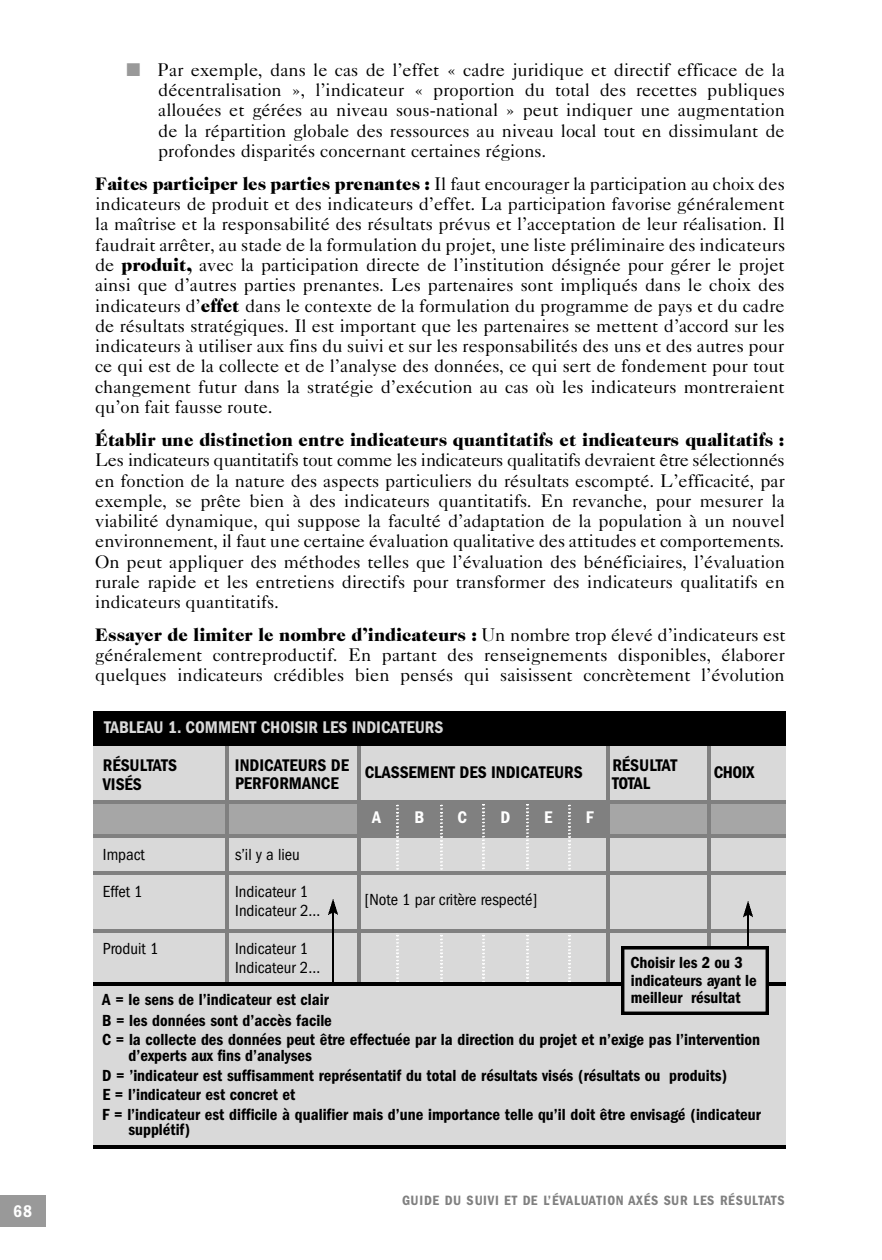
<style>
.page{position:relative;width:882px;height:1260px;background:#fff}
.page>*{position:absolute;margin:0;border:0;box-sizing:border-box;transform-origin:0 0}
.t1{font:18.38px/20.3px "Caslon Five Forty";color:#000;text-align:justify}
.t2{font:900 18.38px "Caslon Two Twenty Four";color:#000}
.t3{font:600 condensed 17.5px/18.4px "Franklin Gothic";color:#000}
.t4{font:600 condensed 17.5px "Franklin Gothic";color:#d9d9d9}
.t5{font:600 condensed 17.5px/17.5px "Franklin Gothic";letter-spacing:-.025em;color:#000}
.t6{font:600 condensed 17.5px "Franklin Gothic";color:#fff}
.t7{font:600 condensed 16.62px/19.6px "Franklin Gothic";color:#000}
.t8{font:condensed 16.62px/18.9px "Franklin Gothic";color:#000}
.t9{font:600 condensed 14px "Franklin Gothic";letter-spacing:.03em;color:#808080}
.s1{color:#999}
.s2{font-family:"Caslon Two Twenty Four";font-weight:900}
.s3{font-family:"Caslon Five Forty";font-weight:400}
</style>
<div class="page">
<div style="left:0;top:1196px;width:46px;height:31px;background:#999"></div>
<div style="left:93px;top:712px;width:693px;height:274px;background:#d9d9d9"></div>
<div style="left:93px;top:804px;width:693px;height:34px;background:#a6a6a6"></div>
<hr style="left:93px;top:834px;width:693px;height:4px;background:#808080">
<hr style="left:357px;top:741px;width:4px;height:245px;background:#808080">
<hr style="left:225px;top:742px;width:4px;height:244px;background:#808080">
<hr style="left:606px;top:741px;width:3px;height:245px;background:#808080">
<hr style="left:707px;top:741px;width:4px;height:245px;background:#808080">
<div style="left:93px;top:712px;width:693px;height:34px;background:#000"></div>
<div style="left:360px;top:804px;width:246px;height:31px;background:#808080"></div>
<img style="left:397px;top:804px;width:2px;height:178px">
<img style="left:441px;top:804px;width:1px;height:178px">
<img style="left:483px;top:805px;width:1px;height:177px">
<img style="left:526px;top:805px;width:2px;height:177px">
<img style="left:568px;top:804px;width:2px;height:178px">
<div style="left:361px;top:875px;width:236px;height:54px;background:#d9d9d9"></div>
<hr style="left:93px;top:929px;width:693px;height:3px;background:#808080">
<hr style="left:93px;top:871px;width:693px;height:4px;background:#808080">
<hr style="left:93px;top:800px;width:693px;height:4px;background:#808080">
<div style="left:93px;top:984px;width:693px;height:161px;background:#d9d9d9"></div>
<hr style="left:93px;top:982px;width:693px;height:4px;background:#000">
<hr style="left:93px;top:1145px;width:693px;height:3px;background:#000">
<img style="left:329px;top:900px;width:8px;height:82px">
<img style="left:622px;top:946px;width:147px;height:69px">
<img style="left:743px;top:901px;width:9px;height:47px">
<p class="t6" style="left:13px;top:1205px;width:20px">6 8</p>
<p class="t1" style="left:158px;top:62px;width:628px;text-indent:-32px"><span class="s1">■</span> Par exemple, dans le cas de l’effet « cadre juridique et directif efficace de la décentralisation », l’indicateur « proportion du total des recettes publiques allouées et gérées au niveau sous-national » peut indiquer une augmentation de la répartition globale des ressources au niveau local tout en dissimulant de profondes disparités concernant certaines régions.</p>
<p class="t1" style="left:95px;top:175px;width:692px"><span class="s2">Faites participer les parties prenantes :</span> Il faut encourager la participation au choix des indicateurs de produit et des indicateurs d’effet. La participation favorise généralement la maîtrise et la responsabilité des résultats prévus et l’acceptation de leur réalisation. Il faudrait arrêter, au stade de la formulation du projet, une liste préliminaire des indicateurs de <span class="s2">produit,</span> avec la participation directe de l’institution désignée pour gérer le projet ainsi que d’autres parties prenantes. Les partenaires sont impliqués dans le choix des indicateurs d’<span class="s2">effet</span> dans le contexte de la formulation du programme de pays et du cadre de résultats stratégiques. Il est important que les partenaires se mettent d’accord sur les indicateurs à utiliser aux fins du suivi et sur les responsabilités des uns et des autres pour ce qui est de la collecte et de l’analyse des données, ce qui sert de fondement pour tout changement futur dans la stratégie d’exécution au cas où les indicateurs montreraient qu’on fait fausse route.</p>
<p class="t2" style="left:95px;top:432px;width:691px">Établir une distinction entre indicateurs quantitatifs et indicateurs qualitatifs :</p>
<p class="t1" style="left:95px;top:452px;width:691px">Les indicateurs quantitatifs tout comme les indicateurs qualitatifs devraient être sélectionnés en fonction de la nature des aspects particuliers du résultats escompté. L’efficacité, par exemple, se prête bien à des indicateurs quantitatifs. En revanche, pour mesurer la viabilité dynamique, qui suppose la faculté d’adaptation de la population à un nouvel environnement, il faut une certaine évaluation qualitative des attitudes et comportements.<br>On peut appliquer des méthodes telles que l’évaluation des bénéficiaires, l’évaluation rurale rapide et les entretiens directifs pour transformer des indicateurs qualitatifs en indicateurs quantitatifs.</p>
<p class="t2" style="left:95px;top:628px;width:692px">Essayer de limiter le nombre d’indicateurs : <span class="s3">Un nombre trop élevé d’indicateurs est</span></p>
<p class="t1" style="left:95px;top:647px;width:691px">généralement contreproductif. En partant des renseignements disponibles, élaborer quelques indicateurs crédibles bien pensés qui saisissent concrètement l’évolution</p>
<p class="t4" style="left:104px;top:722px;width:341px">TABLEAU 1. COMMENT CHOISIR LES INDICATEURS</p>
<p class="t3" style="left:103px;top:758px;width:76px">RÉSULTATS<br>VISÉS</p>
<p class="t8" style="left:103px;top:846px;width:43px">Impact</p>
<p class="t8" style="left:103px;top:884px;width:41px">Effet 1</p>
<p class="t8" style="left:103px;top:940px;width:57px">Produit 1</p>
<p class="t3" style="left:235px;top:758px;width:116px;line-height:17.5px">INDICATEURS DE<br>PERFORMANCE</p>
<p class="t8" style="left:235px;top:847px;width:66px">s’il y a lieu</p>
<p class="t8" style="left:235px;top:884px;width:87px">Indicateur 1<br>Indicateur 2…</p>
<p class="t8" style="left:235px;top:940px;width:87px">Indicateur 1<br>Indicateur 2…</p>
<p class="t3" style="left:365px;top:765px;width:219px">CLASSEMENT DES INDICATEURS</p>
<p class="t6" style="left:372px;top:811px;width:10px">A</p>
<p class="t6" style="left:414px;top:811px;width:11px">B</p>
<p class="t6" style="left:458px;top:811px;width:11px">C</p>
<p class="t6" style="left:501px;top:811px;width:11px">D</p>
<p class="t6" style="left:544px;top:811px;width:10px">E</p>
<p class="t6" style="left:586px;top:811px;width:9px">F</p>
<p class="t8" style="left:364px;top:891px;width:175px">[Note 1 par critère respecté]</p>
<p class="t5" style="left:612px;top:758px;width:67px">RÉSULTAT<br>TOTAL</p>
<p class="t3" style="left:714px;top:765px;width:42px">C H O I X</p>
<p class="t7" style="left:631px;top:955px;width:128px;line-height:17.5px">Choisir les 2 ou 3 indicateurs ayant le</p>
<p class="t7" style="left:102px;top:991px;width:228px">A = le sens de l’indicateur est clair</p>
<p class="t7" style="left:631px;top:989px;width:111px">meilleur résultat</p>
<p class="t7" style="left:102px;top:1012px;width:660px">B = les données sont d’accès facile<br>C = la collecte des données peut être effectuée par la direction du projet et n’exige pas l’intervention</p>
<p class="t7" style="left:102px;top:1047px;width:660px;text-indent:26px">d’experts aux fins d’analyses<br>D = ’indicateur est suffisamment représentatif du total de résultats visés (résultats ou produits)<br>E = l’indicateur est concret et<br>F = l’indicateur est difficile à qualifier mais d’une importance telle qu’il doit être envisagé (indicateur</p>
<p class="t7" style="left:128px;top:1121px;width:63px">supplétif)</p>
<p class="t9" style="left:402px;top:1196px;width:384px">GUIDE DU SUIVI ET DE L’ É VA L UATION AXÉS SUR LES RÉSULTAT S</p>
</div>
